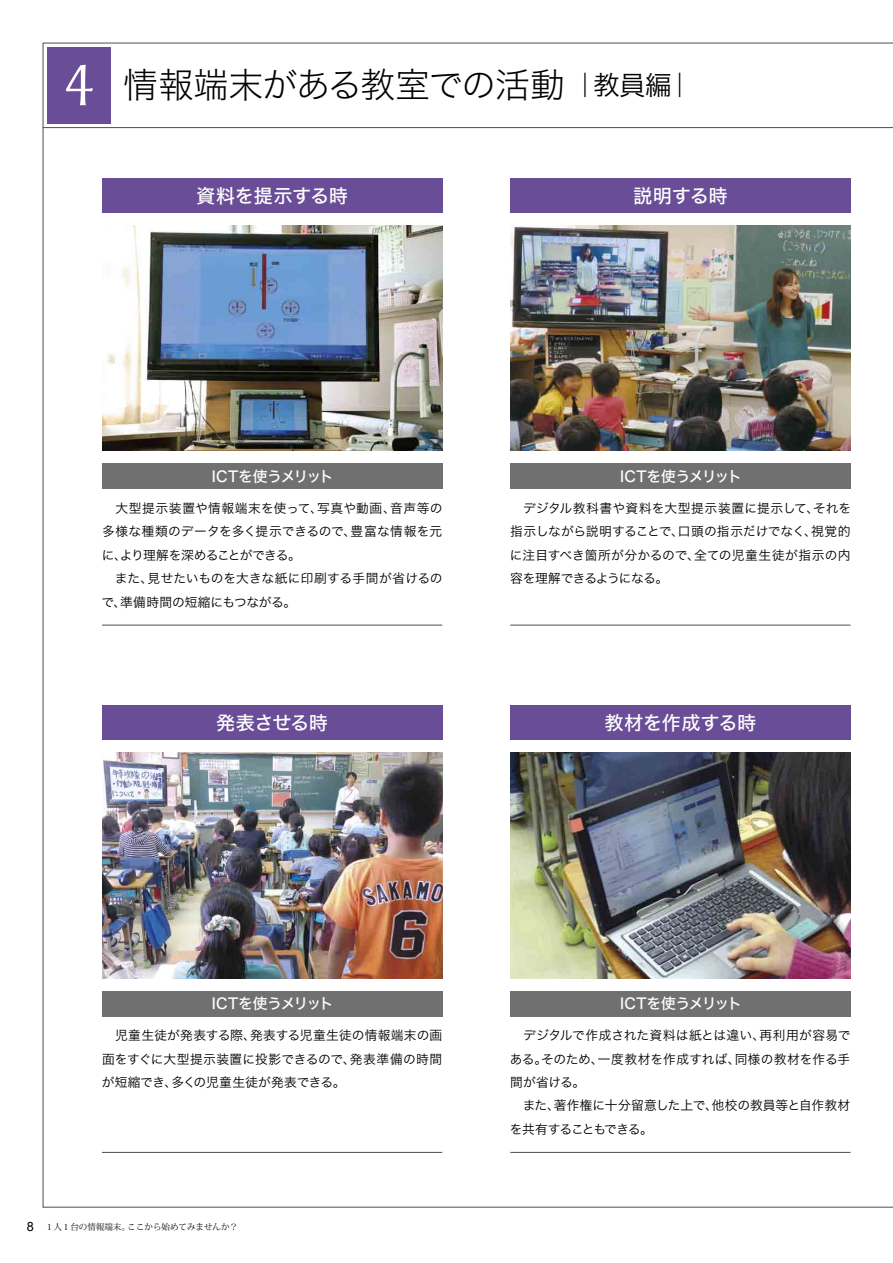
<style>
.page{position:relative;width:893px;height:1263px;background:#fff}
.page>*{position:absolute;margin:0;border:0;box-sizing:border-box;transform-origin:0 0}
.t1{font:35.1px "Hira Kaku Std N W2";letter-spacing:-.03em;color:#000}
.t2{font:19.2px "Hira Kaku Std N W5";letter-spacing:-.015em;color:#fff}
.t3{font:14.85px "Hira Kaku Std N W5";letter-spacing:-.045em;color:#fff}
.t4{font:12.75px/23.4px "Hira Kaku Std N W3";color:#000}
.t5{font:8.55px "Koz Min Pro";color:#000}
.s1{font-family:"Strayhorn";font-weight:300;font-size:59.55px;color:#fff}
.s2{font-family:"Hira Kaku Std N W3";font-size:26.55px}
.s3{font-family:"Arial";font-size:12.75px}
</style>
<div class="page">
<img style="left:43px;top:43px;width:850px;height:1165px">
<hr style="left:43px;top:127px;width:850px;height:1px;background:#595858">
<h1 class="t1" style="left:65px;top:59px;width:630px"><span class="s1">4</span> 情報端末がある教室での活動 <span class="s2">｜教員編｜</span></h1>
<h2 class="t2" style="left:196px;top:181px;width:153px">資料を提示する時</h2>
<h2 class="t2" style="left:633px;top:181px;width:96px">説明する時</h2>
<p class="t3" style="left:212px;top:465px;width:123px">ICTを使うメリット</p>
<p class="t4" style="left:101px;top:496px;width:343px">　大型提示装置や情報端末を使って、写真や動画、音声等の多様な種類のデータを多く提示できるので、豊富な情報を元に、より理解を深めることができる。<br>　また、見せたいものを大きな紙に印刷する手間が省けるので、準備時間の短縮にもつながる。</p>
<p class="t3" style="left:620px;top:465px;width:123px">ICTを使うメリット</p>
<p class="t4" style="left:510px;top:496px;width:343px;text-align:justify">　デジタル教科書や資料を大型提示装置に提示して、それを指示しながら説明することで、口頭の指示だけでなく、視覚的に注目すべき箇所が分かるので、全ての児童生徒が指示の内容を理解できるようになる。</p>
<h2 class="t2" style="left:216px;top:708px;width:113px">発表させる時</h2>
<h2 class="t2" style="left:604px;top:708px;width:153px">教材を作成する時</h2>
<p class="t3" style="left:212px;top:992px;width:123px">ICTを使うメリット</p>
<p class="t3" style="left:620px;top:992px;width:123px">ICTを使うメリット</p>
<p class="t4" style="left:102px;top:1024px;width:342px;text-align:justify">　児童生徒が発表する際、発表する児童生徒の情報端末の画面をすぐに大型提示装置に投影できるので、発表準備の時間が短縮でき、多くの児童生徒が発表できる。</p>
<p class="t4" style="left:510px;top:1024px;width:342px">　デジタルで作成された資料は紙とは違い、再利用が容易である。そのため、一度教材を作成すれば、同様の教材を作る手間が省ける。<br>　また、著作権に十分留意した上で、他校の教員等と自作教材を共有することもできる。</p>
<p class="t5" style="left:27px;top:1221px;width:213px"><span class="s3">8</span> 1 人 1 台の情報端末。ここから始めてみませんか？</p>
</div>
